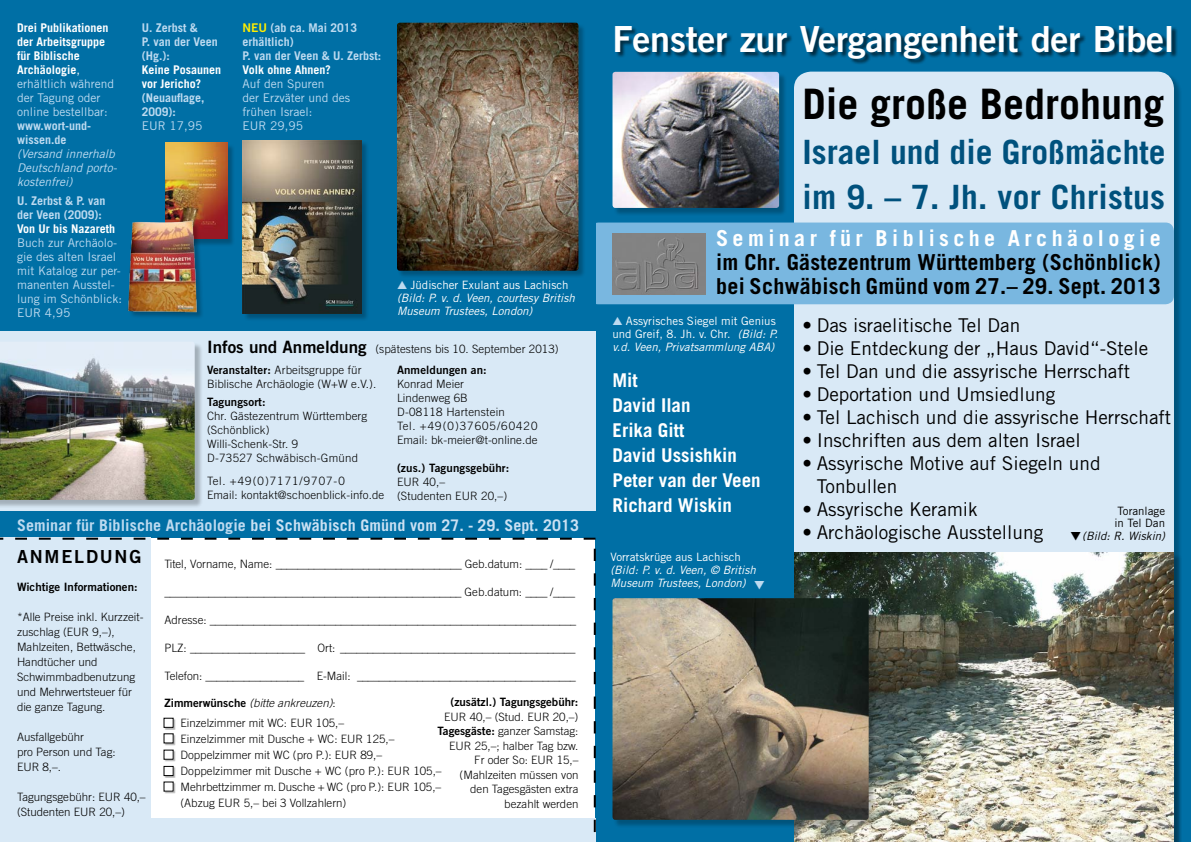
<style>
.page{position:relative;width:1191px;height:842px;background:#fff}
.page>*{position:absolute;margin:0;border:0;box-sizing:border-box;transform-origin:0 0}
.t1{font:700 42px "Trade Gothic";color:#000}
.t2{font:36px "Trade Gothic Bold Two";letter-spacing:-.005em;color:#fff}
.t3{font:700 33.5px/45px "Trade Gothic";color:#00517d}
.t4{font:700 22px/24px "Trade Gothic";letter-spacing:.01em;color:#000}
.t5{font:700 22px "Trade Gothic";letter-spacing:.2em;color:#fff}
.t6{font:19px/23px "Trade Gothic";color:#000}
.t7{font:700 19px/25px "Trade Gothic";color:#fff}
.t8{font:18px "Trade Gothic Bold Two";letter-spacing:.1em;color:#000}
.t9{font:700 16px "Trade Gothic";letter-spacing:.005em;color:#cbe1f3}
.t10{font:700 12px/14px "Trade Gothic";color:#fff}
.t11{font:12px/14px "Trade Gothic";color:#bddaf0}
.t12{font:700 12px/14px "Trade Gothic";color:#bddaf0}
.t13{font:italic 12px/14px "Trade Gothic";color:#bddaf0}
.t14{font:300 11.5px/14px "Trade Gothic";color:#000}
.t15{font:italic 11.5px/13px "Trade Gothic";color:#fff}
.t16{font:11.5px/13px "Trade Gothic";color:#fff}
.t17{font:11.5px "Trade Gothic Bold Two";color:#000}
.t18{font:11.5px/13px "Trade Gothic";color:#000}
.t19{font:italic 11.5px "Trade Gothic";color:#000}
.s1{font-weight:400}
.s2{font-weight:400;color:#bddaf0}
.s3{font-family:"Trade Gothic Bold Two";font-weight:400;color:#ffed00}
.s4{color:#bddaf0}
.s5{font-style:normal}
.s6{font-family:"Trade Gothic Bold Two";font-weight:400;font-size:17px}
.s7{font-family:"Trade Gothic Bold Two";font-weight:400}
.s8{font-style:italic}
</style>
<div class="page">
<div style="left:595px;top:0;width:596px;height:842px;background:#006fa5"></div>
<div style="left:794px;top:72px;width:380px;height:481px;background:#d9e9f6"></div>
<div style="left:590px;top:223px;width:584px;height:81px;background:#79b7e0;border-radius:9px"></div>
<img style="left:794px;top:553px;width:380px;height:289px">
<div style="left:0;top:0;width:595px;height:538px;background:#006fa5"></div>
<div style="left:0;top:331px;width:595px;height:180px;background:#d9e9f6"></div>
<div style="left:0;top:538px;width:150px;height:304px;background:#d9e9f6"></div>
<div style="left:147px;top:819px;width:448px;height:23px;background:#d9e9f6"></div>
<div style="left:0;top:342px;width:203px;height:166px;background:#000;opacity:.25"></div>
<img style="left:0;top:342px;width:195px;height:158px">
<svg style="left:594px;top:549px;width:2px;height:283px"></svg>
<img style="left:612px;top:233px;width:93px;height:62px">
<div style="left:397px;top:23px;width:189px;height:256px;background:#000;opacity:.25"></div>
<img style="left:397px;top:23px;width:181px;height:248px">
<div style="left:243px;top:141px;width:126px;height:180px;background:#000;opacity:.25"></div>
<img style="left:242px;top:140px;width:119px;height:174px">
<div style="left:166px;top:143px;width:69px;height:104px;background:#000;opacity:.25"></div>
<img style="left:166px;top:142px;width:61px;height:97px">
<div style="left:129px;top:222px;width:75px;height:97px;background:#000;opacity:.25"></div>
<img style="left:127px;top:220px;width:71px;height:96px">
<div style="left:613px;top:72px;width:174px;height:144px;background:#000;opacity:.25"></div>
<img style="left:612px;top:72px;width:167px;height:136px">
<div style="left:613px;top:599px;width:263px;height:229px;background:#000;opacity:.25"></div>
<img style="left:612px;top:598px;width:256px;height:222px">
<svg style="left:0;top:538px;width:595px;height:2px"></svg>
<div style="left:164px;top:718px;width:12px;height:12px;background:#000;opacity:.3"></div>
<div style="left:164px;top:718px;width:9px;height:9px;background:#fff"></div>
<div style="left:164px;top:718px;width:9px;height:10px;border:1px solid #000"></div>
<div style="left:164px;top:734px;width:12px;height:11px;background:#000;opacity:.3"></div>
<div style="left:164px;top:734px;width:9px;height:9px;background:#fff"></div>
<div style="left:164px;top:750px;width:12px;height:12px;background:#000;opacity:.3"></div>
<div style="left:164px;top:750px;width:9px;height:9px;background:#fff"></div>
<div style="left:164px;top:766px;width:12px;height:12px;background:#000;opacity:.3"></div>
<div style="left:164px;top:766px;width:9px;height:9px;background:#fff"></div>
<div style="left:164px;top:766px;width:9px;height:10px;border:1px solid #000"></div>
<div style="left:164px;top:782px;width:12px;height:12px;background:#000;opacity:.3"></div>
<div style="left:164px;top:782px;width:9px;height:9px;background:#fff"></div>
<div style="left:616px;top:26px;width:561px;height:39px;background:#000;opacity:.6"></div>
<svg style="left:1070px;top:532px;width:10px;height:9px"></svg>
<p class="t10" style="left:17px;top:20px;width:99px">Drei Publikationen der Arbeitsgruppe für Biblische<br>Archäologie<span class="s1">, </span><span class="s2">erhältlich während der Tagung oder online bestellbar:</span></p>
<p class="t12" style="left:17px;top:119px;width:76px">www.wort-und&shy;wissen.de</p>
<p class="t13" style="left:17px;top:147px;width:101px">(Versand innerhalb<br>Deutschland porto&shy;kostenfrei)</p>
<p class="t12" style="left:17px;top:194px;width:90px">U. Zerbst &amp; P. van der Veen (2009):</p>
<p class="t10" style="left:17px;top:222px;width:100px">Von Ur bis Nazareth</p>
<p class="t11" style="left:17px;top:236px;width:107px">Buch zur Archäolo&shy;gie des alten Israel mit Katalog zur per&shy;manenten Ausstel&shy;lung im Schönblick:<br>EUR 4,95</p>
<p class="t12" style="left:142px;top:20px;width:78px">U. Zerbst &amp;<br>P. van der Veen (Hg.):</p>
<p class="t10" style="left:142px;top:62px;width:81px">Keine Posaunen vor Jericho?</p>
<p class="t12" style="left:142px;top:91px;width:64px">(Neuauflage,<br>2009):</p>
<p class="t11" style="left:142px;top:119px;width:62px">EUR 17,95</p>
<p class="t12" style="left:242px;top:21px;width:140px"><span class="s3">NEU</span> (ab ca. Mai 2013 erhältlich)<br>P. van der Veen &amp; U. Zerbst:</p>
<p class="t10" style="left:242px;top:63px;width:90px">Volk ohne Ahnen?</p>
<p class="t11" style="left:242px;top:77px;width:109px">Auf den Spuren<br>der Erzväter und des frühen Israel:<br>EUR 29,95</p>
<p class="t15" style="left:397px;top:278px;width:179px"><span class="s4">▲</span> <span class="s5">Jüdischer Exulant aus Lachisch </span>(Bild: P. v. d. Veen, courtesy British<br>Museum Trustees, London)</p>
<p class="t14" style="left:207px;top:342px;width:353px"><span class="s6">Infos und Anmeldung</span> (spätestens bis 10. September 2013)</p>
<p class="t14" style="left:207px;top:363px;width:171px"><span class="s7">Veranstalter:</span> Arbeitsgruppe für<br>Biblische Archäologie (W+W e.V.).</p>
<p class="t17" style="left:207px;top:395px;width:60px">Tagungsort:</p>
<p class="t14" style="left:207px;top:409px;width:162px">Chr. Gästezentrum Württemberg (Schönblick)<br>Willi-Schenk-Str. 9<br>D-73527 Schwäbisch-Gmünd</p>
<p class="t14" style="left:207px;top:474px;width:179px">Tel. +49(0)7171/9707-0<br>Email: kontakt@schoenblick-info.de</p>
<p class="t17" style="left:397px;top:363px;width:91px">Anmeldungen an:</p>
<p class="t14" style="left:397px;top:377px;width:142px">Konrad Meier<br>Lindenweg 6B<br>D-08118 Hartenstein<br>Tel. +49(0)37605/60420<br>Email: bk-meier@t-online.de</p>
<p class="t17" style="left:397px;top:461px;width:114px">(zus.) Tagungsgebühr:</p>
<p class="t14" style="left:397px;top:475px;width:112px">EUR 40,–<br>(Studenten EUR 20,–)</p>
<h3 class="t9" style="left:17px;top:516px;width:563px"><span class="s4">Seminar für Biblische Archäologie</span> bei Schwäbisch Gmünd vom 27. - 29. Sept. 2013</h3>
<h3 class="t8" style="left:17px;top:546px;width:126px">ANMELDUNG</h3>
<p class="t17" style="left:17px;top:580px;width:122px">Wichtige Informationen:</p>
<p class="t14" style="left:17px;top:609px;width:128px;line-height:15px">*Alle Preise inkl. Kurzzeit&shy;zuschlag (EUR 9,–),<br>Mahlzeiten, Bettwäsche,<br>Handtücher und<br>Schwimmbadbenutzung und Mehrwertsteuer für die ganze Tagung.</p>
<p class="t14" style="left:17px;top:729px;width:100px;line-height:15px">Ausfallgebühr<br>pro Person und Tag:<br>EUR 8,–.</p>
<p class="t14" style="left:17px;top:789px;width:130px;line-height:15px">Tagungsgebühr: EUR 40,– (Studenten EUR 20,–)</p>
<p class="t14" style="left:164px;top:557px;width:412px">Titel, Vorname, Name: __________________________________ Geb.datum: ____ /____</p>
<p class="t14" style="left:164px;top:585px;width:412px">______________________________________________________ Geb.datum: ____ /____</p>
<p class="t14" style="left:164px;top:613px;width:413px">Adresse: ___________________________________________________________________</p>
<p class="t14" style="left:164px;top:641px;width:412px">PLZ: _____________________ Ort: ___________________________________________</p>
<p class="t14" style="left:164px;top:669px;width:413px">Telefon: __________________ E-Mail: ________________________________________</p>
<p class="t14" style="left:180px;top:693px;width:165px;line-height:20px;text-indent:-16px"><span class="s7">Zimmerwünsche</span> <span class="s8">(bitte ankreuzen)</span>:<br>Einzelzimmer mit WC: EUR 105,–</p>
<p class="t14" style="left:180px;top:731px;width:263px;line-height:16px">Einzelzimmer mit Dusche + WC: EUR 125,– Doppelzimmer mit WC (pro P.): EUR 89,– Doppelzimmer mit Dusche + WC (pro P.): EUR 105,– Mehrbettzimmer m. Dusche + WC (pro P.): EUR 105,– (Abzug EUR 5,– bei 3 Vollzahlern)</p>
<p class="t17" style="left:450px;top:695px;width:129px">(zusätzl.) Tagungsgebühr:</p>
<p class="t14" style="left:437px;top:709px;width:143px;line-height:14.5px;text-align:right">EUR 40,– (Stud. EUR 20,–)<br><span class="s7">Tagesgäste:</span> ganzer Samstag:<br>EUR 25,–; halber Tag bzw.<br>Fr oder So: EUR 15,– (Mahlzeiten müssen von<br>den Tagesgästen extra bezahlt werden</p>
<h2 class="t2" style="left:612px;top:17px;width:563px">Fenster zur Vergangenheit der Bibel</h2>
<h1 class="t1" style="left:802px;top:78px;width:363px">Die große Bedrohung</h1>
<h3 class="t3" style="left:802px;top:129px;width:364px">Israel und die Großmächte im 9. – 7. Jh. vor Christus</h3>
<h3 class="t5" style="left:716px;top:225px;width:446px">Seminar für Biblische Archäologie</h3>
<h3 class="t4" style="left:716px;top:250px;width:446px">im Chr. Gästezentrum Württemberg (Schönblick) bei Schwäbisch Gmünd vom 27.– 29. Sept. 2013</h3>
<p class="t16" style="left:612px;top:314px;width:167px"><span class="s4">▲</span> Assyrisches Siegel mit Genius und Greif, 8. Jh. v. Chr. <span class="s8">(Bild: P. v.d. Veen, Privatsammlung ABA)</span></p>
<h3 class="t6" style="left:802px;top:314px;width:219px">• Das israelitische Tel Dan</h3>
<h3 class="t6" style="left:802px;top:337px;width:347px">• Die Entdeckung der „Haus David“-Stele</h3>
<h3 class="t6" style="left:802px;top:360px;width:329px">• Tel Dan und die assyrische Herrschaft</h3>
<h3 class="t6" style="left:802px;top:383px;width:254px">• Deportation und Umsiedlung</h3>
<h3 class="t6" style="left:802px;top:406px;width:370px">• Tel Lachisch und die assyrische Herrschaft</h3>
<h3 class="t6" style="left:802px;top:429px;width:280px">• Inschriften aus dem alten Israel</h3>
<h3 class="t6" style="left:816px;top:452px;width:285px;text-indent:-14px">• Assyrische Motive auf Siegeln und<br>Tonbullen</h3>
<h3 class="t6" style="left:802px;top:498px;width:177px">• Assyrische Keramik</h3>
<h3 class="t6" style="left:802px;top:521px;width:242px">• Archäologische Ausstellung</h3>
<h3 class="t7" style="left:612px;top:367px;width:150px">Mit<br>David Ilan<br>Erika Gitt<br>David Ussishkin<br>Peter van der Veen<br>Richard Wiskin</h3>
<p class="t18" style="left:1114px;top:504px;width:52px">Toranlage in Tel Dan</p>
<p class="t19" style="left:1082px;top:529px;width:84px">(Bild: R. Wiskin)</p>
<p class="t16" style="left:610px;top:550px;width:132px">Vorratskrüge aus Lachisch</p>
<p class="t15" style="left:610px;top:563px;width:147px">(Bild: P. v. d. Veen, © British<br>Museum Trustees, London)</p>
</div>
